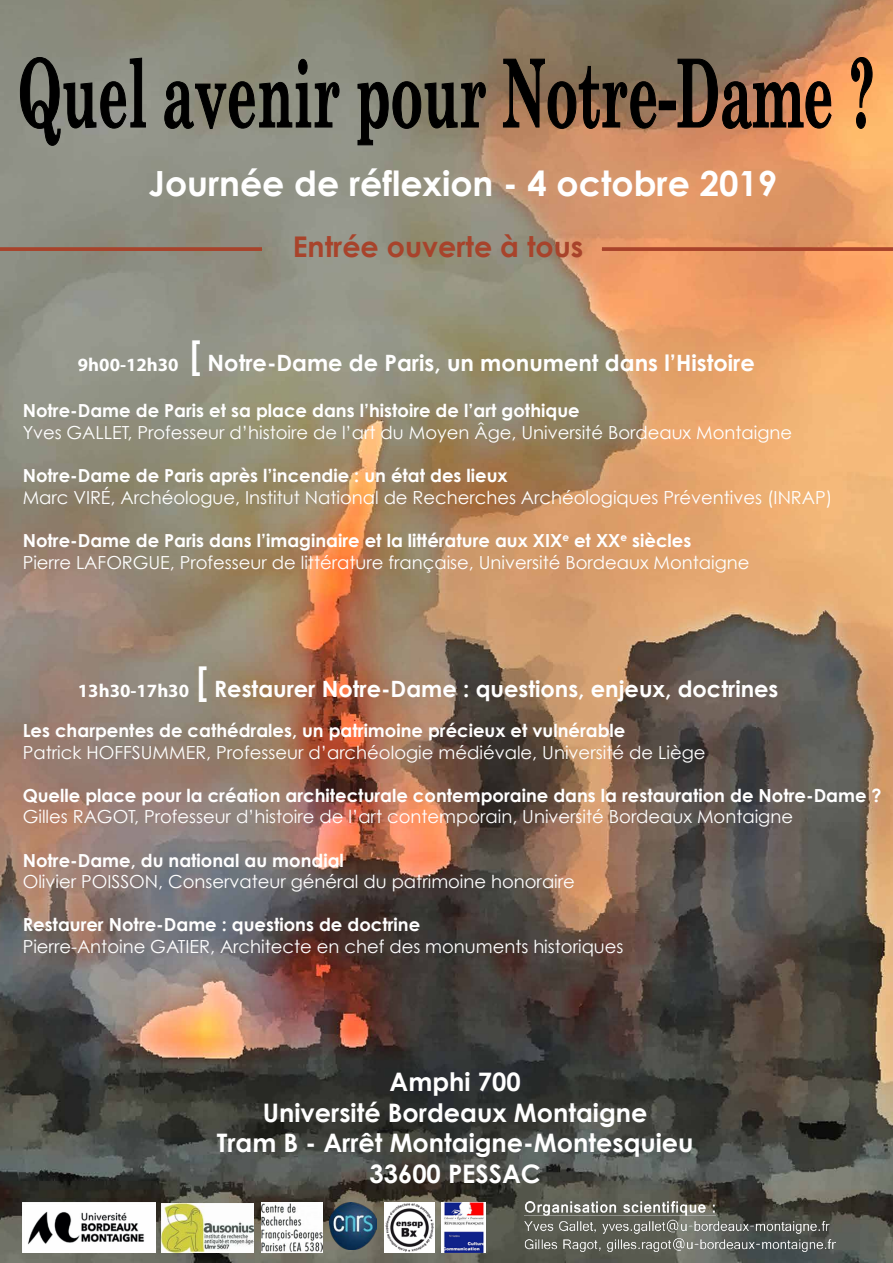
<style>
.page{position:relative;width:893px;height:1263px;background:#fff}
.page>*{position:absolute;margin:0;border:0;box-sizing:border-box;transform-origin:0 0}
.t1{font:700 93.97px "Century Schoolbook";color:#000;scale:.56 1}
.t2{font:700 44.62px "Myriad Pro";color:#fff;scale:.84 1}
.t3{font:700 34.72px "Century Gothic";color:#fff}
.t4{font:700 28.5px "Century Gothic";color:#a8432b}
.t5{font:700 25.5px/30.6px "Century Gothic";color:#fff;text-align:center}
.t6{font:700 22.5px "Century Gothic";color:#fff}
.t7{font:700 18.75px "Myriad Pro";color:#fff}
.t8{font:18px/21.6px "Century Gothic";color:#fff}
.t9{font:700 18px "Century Gothic";color:#fff}
.s1{font-weight:700}
</style>
<div class="page">
<img style="left:0;top:0;width:893px;height:1263px">
<img style="left:442px;top:1202px;width:43px;height:50px">
<img style="left:385px;top:1202px;width:50px;height:51px">
<img style="left:22px;top:1203px;width:134px;height:49px">
<img style="left:161px;top:1203px;width:93px;height:49px">
<img style="left:262px;top:1202px;width:60px;height:50px">
<img style="left:330px;top:1203px;width:47px;height:47px">
<svg style="left:20px;top:57px;width:126px;height:89px;background:#83857c"></svg>
<svg style="left:164px;top:59px;width:176px;height:70px;background:#808072"></svg>
<svg style="left:357px;top:81px;width:129px;height:65px;background:#7d7968"></svg>
<svg style="left:503px;top:58px;width:154px;height:71px;background:#85684f"></svg>
<div style="left:659px;top:101px;width:17px;height:9px;border:1px solid #000"></div>
<svg style="left:677px;top:58px;width:155px;height:71px;background:#a97656"></svg>
<svg style="left:851px;top:57px;width:22px;height:72px;background:#dc9658"></svg>
<svg style="left:0;top:247px;width:262px;height:4px"></svg>
<svg style="left:602px;top:247px;width:291px;height:4px"></svg>
<img style="left:524px;top:1201px;width:311px;height:50px">
<h1 class="t1" style="left:18px;top:36px;width:1532px">Quel avenir pour Notre-Dame ?</h1>
<h3 class="t3" style="left:148px;top:161px;width:631px">Journée de réflexion - 4 octobre 2019</h3>
<h3 class="t4" style="left:293px;top:228px;width:292px">Entrée ouverte à tous</h3>
<h2 class="t2" style="left:190px;top:326px;width:16px">[</h2>
<p class="t6" style="left:208px;top:348px;width:549px">Notre-Dame de Paris, un monument dans l’Histoire</p>
<p class="t9" style="left:23px;top:400px;width:558px">Notre-Dame de Paris et sa place dans l’histoire de l’art gothique</p>
<p class="t8" style="left:23px;top:421px;width:771px">Yves GALLET, Professeur d’histoire de l’art du Moyen Âge, Université Bordeaux Montaigne</p>
<p class="t9" style="left:23px;top:464px;width:486px">Notre-Dame de Paris après l’incendie : un état des lieux</p>
<p class="t8" style="left:23px;top:486px;width:811px">Marc VIRÉ, Archéologue, Institut National de Recherches Archéologiques Préventives (INRAP)</p>
<p class="t8" style="left:23px;top:529px;width:728px"><span class="s1">Notre-Dame de Paris dans l’imaginaire et la littérature aux XIX</span><sup>e</sup> <span class="s1">et XX</span><sup>e</sup> <span class="s1">siècles<br></span>Pierre LAFORGUE, Professeur de littérature française, Université Bordeaux Montaigne</p>
<p class="t7" style="left:78px;top:352px;width:102px">9h00-12h30</p>
<h2 class="t2" style="left:196px;top:652px;width:16px">[</h2>
<p class="t6" style="left:214px;top:674px;width:566px">Restaurer Notre-Dame : questions, enjeux, doctrines</p>
<p class="t9" style="left:23px;top:719px;width:604px">Les charpentes de cathédrales, un patrimoine précieux et vulnérable</p>
<p class="t8" style="left:23px;top:741px;width:684px">Patrick HOFFSUMMER, Professeur d’archéologie médiévale, Université de Liège</p>
<p class="t9" style="left:23px;top:784px;width:860px">Quelle place pour la création architecturale contemporaine dans la restauration de Notre-Dame ?</p>
<p class="t8" style="left:23px;top:806px;width:772px">Gilles RAGOT, Professeur d’histoire de l’art contemporain, Université Bordeaux Montaigne</p>
<p class="t9" style="left:23px;top:849px;width:323px">Notre-Dame, du national au mondial</p>
<p class="t8" style="left:23px;top:871px;width:554px">Olivier POISSON, Conservateur général du patrimoine honoraire</p>
<p class="t9" style="left:23px;top:914px;width:399px">Restaurer Notre-Dame : questions de doctrine</p>
<p class="t8" style="left:23px;top:935px;width:602px">Pierre-Antoine GATIER, Architecte en chef des monuments historiques</p>
<p class="t7" style="left:78px;top:678px;width:113px">13h30-17h30</p>
<h3 class="t5" style="left:217px;top:1066px;width:478px">Amphi 700<br>Université Bordeaux Montaigne<br>Tram B - Arrêt Montaigne-Montesquieu<br>33600 PESSAC</h3>
</div>
